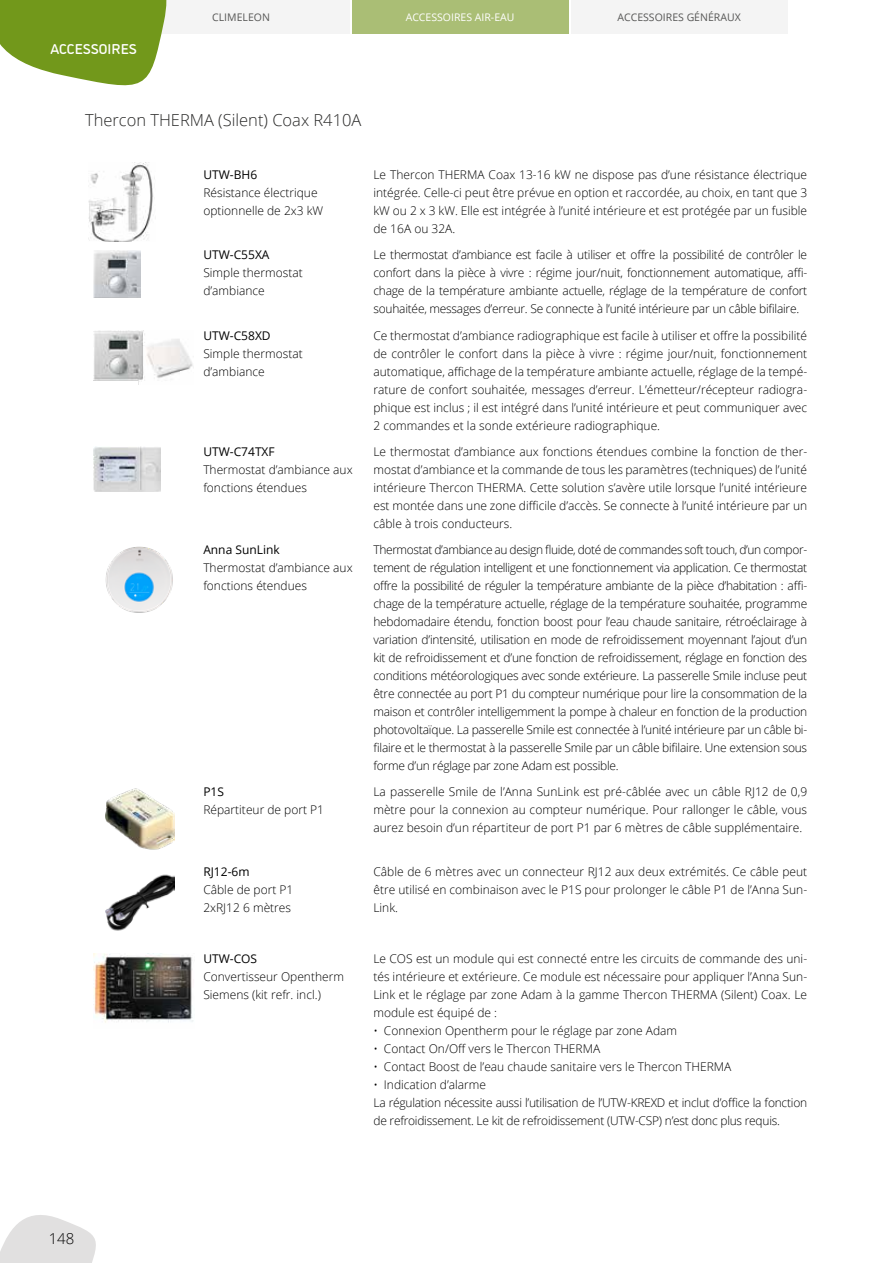
<style>
.page{position:relative;width:893px;height:1263px;background:#fff}
.page>*{position:absolute;margin:0;border:0;box-sizing:border-box;transform-origin:0 0}
.t1{font:300 16.5px "Open Sans";color:#282827}
.t2{font:300 15px "Open Sans";color:#000}
.t3{font:500 14.25px "DI Nosaur";color:#fff}
.t4{font:300 12px/18px "Open Sans";color:#000;text-align:justify}
.t5{font:300 12px/18px "Open Sans";letter-spacing:-.02em;color:#000}
.t6{font:12px "Open Sans";color:#000}
.t7{font:10.5px "Open Sans";color:#575756}
.t8{font:10.5px "Open Sans";color:#fff}
</style>
<div class="page">
<img style="left:88px;top:163px;width:67px;height:79px">
<img style="left:94px;top:250px;width:46px;height:47px">
<img style="left:94px;top:330px;width:99px;height:55px">
<img style="left:94px;top:447px;width:66px;height:45px">
<img style="left:105px;top:546px;width:68px;height:67px">
<img style="left:105px;top:788px;width:70px;height:62px">
<img style="left:105px;top:874px;width:70px;height:57px">
<img style="left:94px;top:953px;width:99px;height:70px">
<div style="left:571px;top:0;width:216px;height:34px;background:#f4f4f4"></div>
<div style="left:133px;top:0;width:217px;height:34px;background:#f4f4f4"></div>
<svg style="left:0;top:0;width:167px;height:86px"></svg>
<svg style="left:0;top:1215px;width:96px;height:48px"></svg>
<div style="left:352px;top:0;width:216px;height:34px;background:#aabe75"></div>
<p class="t3" style="left:51px;top:39px;width:88px">ACCESSOIRES</p>
<p class="t7" style="left:212px;top:10px;width:59px">CLIMELEON</p>
<p class="t7" style="left:617px;top:10px;width:125px">ACCESSOIRES GÉNÉRAUX</p>
<p class="t8" style="left:406px;top:10px;width:110px">ACCESSOIRES AIR-EAU</p>
<h1 class="t1" style="left:85px;top:109px;width:278px">Thercon THERMA (Silent) Coax R410A</h1>
<p class="t6" style="left:203px;top:167px;width:55px">UTW-BH6</p>
<p class="t4" style="left:203px;top:184px;width:121px">Résistance électrique optionnelle de 2x3 kW</p>
<p class="t6" style="left:203px;top:247px;width:68px">UTW-C55XA</p>
<p class="t4" style="left:203px;top:264px;width:101px">Simple thermostat d’ambiance</p>
<p class="t6" style="left:203px;top:327px;width:69px">UTW-C58XD</p>
<p class="t4" style="left:203px;top:344px;width:101px">Simple thermostat d’ambiance</p>
<p class="t6" style="left:203px;top:443px;width:73px">UTW-C74TXF</p>
<p class="t4" style="left:203px;top:460px;width:151px">Thermostat d’ambiance aux fonctions étendues</p>
<p class="t6" style="left:203px;top:541px;width:78px">Anna SunLink</p>
<p class="t4" style="left:203px;top:558px;width:151px">Thermostat d’ambiance aux fonctions étendues</p>
<p class="t6" style="left:203px;top:784px;width:22px">P1S</p>
<p class="t4" style="left:203px;top:801px;width:122px">Répartiteur de port P1</p>
<p class="t6" style="left:203px;top:864px;width:48px">RJ12-6m</p>
<p class="t4" style="left:203px;top:881px;width:92px">Câble de port P1<br>2xRJ12 6 mètres</p>
<p class="t6" style="left:203px;top:950px;width:55px">UTW-COS</p>
<p class="t4" style="left:203px;top:967px;width:142px">Convertisseur Opentherm<br>Siemens (kit refr. incl.)</p>
<p class="t4" style="left:373px;top:166px;width:435px">Le Thercon THERMA Coax 13-16 kW ne dispose pas d’une résistance électrique intégrée. Celle-ci peut être prévue en option et raccordée, au choix, en tant que 3 kW ou 2 x 3 kW. Elle est intégrée à l’unité intérieure et est protégée par un fusible de 16A ou 32A.</p>
<p class="t4" style="left:373px;top:246px;width:435px">Le thermostat d’ambiance est facile à utiliser et offre la possibilité de contrôler le confort dans la pièce à vivre : régime jour/nuit, fonctionnement automatique, affi&shy;chage de la température ambiante actuelle, réglage de la température de confort souhaitée, messages d’erreur. Se connecte à l’unité intérieure par un câble bifilaire.</p>
<p class="t4" style="left:373px;top:326px;width:435px">Ce thermostat d’ambiance radiographique est facile à utiliser et offre la possibilité de contrôler le confort dans la pièce à vivre : régime jour/nuit, fonctionnement automatique, affichage de la température ambiante actuelle, réglage de la tempé&shy;rature de confort souhaitée, messages d’erreur. L’émetteur/récepteur radiogra&shy;phique est inclus ; il est intégré dans l’unité intérieure et peut communiquer avec 2 commandes et la sonde extérieure radiographique.</p>
<p class="t4" style="left:373px;top:442px;width:435px">Le thermostat d’ambiance aux fonctions étendues combine la fonction de ther&shy;mostat d’ambiance et la commande de tous les paramètres (techniques) de l’unité intérieure Thercon THERMA. Cette solution s’avère utile lorsque l’unité intérieure est montée dans une zone difficile d’accès. Se connecte à l’unité intérieure par un câble à trois conducteurs.</p>
<p class="t4" style="left:373px;top:540px;width:435px">Thermostat d’ambiance au design fluide, doté de commandes soft touch, d’un compor&shy;tement de régulation intelligent et une fonctionnement via application. Ce thermostat offre la possibilité de réguler la température ambiante de la pièce d’habitation : affi&shy;chage de la température actuelle, réglage de la température souhaitée, programme hebdomadaire étendu, fonction boost pour l’eau chaude sanitaire, rétroéclairage à variation d’intensité, utilisation en mode de refroidissement moyennant l’ajout d’un kit de refroidissement et d’une fonction de refroidissement, réglage en fonction des conditions météorologiques avec sonde extérieure. La passerelle Smile incluse peut être connectée au port P1 du compteur numérique pour lire la consommation de la maison et contrôler intelligemment la pompe à chaleur en fonction de la production photovoltaïque. La passerelle Smile est connectée à l’unité intérieure par un câble bi&shy;filaire et le thermostat à la passerelle Smile par un câble bifilaire. Une extension sous forme d’un réglage par zone Adam est possible.</p>
<p class="t4" style="left:373px;top:783px;width:435px">La passerelle Smile de l’Anna SunLink est pré-câblée avec un câble RJ12 de 0,9 mètre pour la connexion au compteur numérique. Pour rallonger le câble, vous aurez besoin d’un répartiteur de port P1 par 6 mètres de câble supplémentaire.</p>
<p class="t4" style="left:373px;top:863px;width:435px">Câble de 6 mètres avec un connecteur RJ12 aux deux extrémités. Ce câble peut être utilisé en combinaison avec le P1S pour prolonger le câble P1 de l’Anna Sun-Link.</p>
<p class="t4" style="left:373px;top:949px;width:435px">Le COS est un module qui est connecté entre les circuits de commande des uni&shy;tés intérieure et extérieure. Ce module est nécessaire pour appliquer l’Anna Sun-Link et le réglage par zone Adam à la gamme Thercon THERMA (Silent) Coax. Le module est équipé de :</p>
<p class="t4" style="left:373px;top:1021px;width:305px">• Connexion Opentherm pour le réglage par zone Adam</p>
<p class="t4" style="left:373px;top:1039px;width:228px">• Contact On/Off vers le Thercon THERMA</p>
<p class="t4" style="left:373px;top:1057px;width:360px">• Contact Boost de l’eau chaude sanitaire vers le Thercon THERMA</p>
<p class="t5" style="left:373px;top:1075px;width:435px">• Indication d’alarme<br>La régulation nécessite aussi l’utilisation de l’UTW-KREXD et inclut d’office la fonction de refroidissement. Le kit de refroidissement (UTW-CSP) n’est donc plus requis.</p>
<p class="t2" style="left:49px;top:1228px;width:27px">148</p>
</div>
